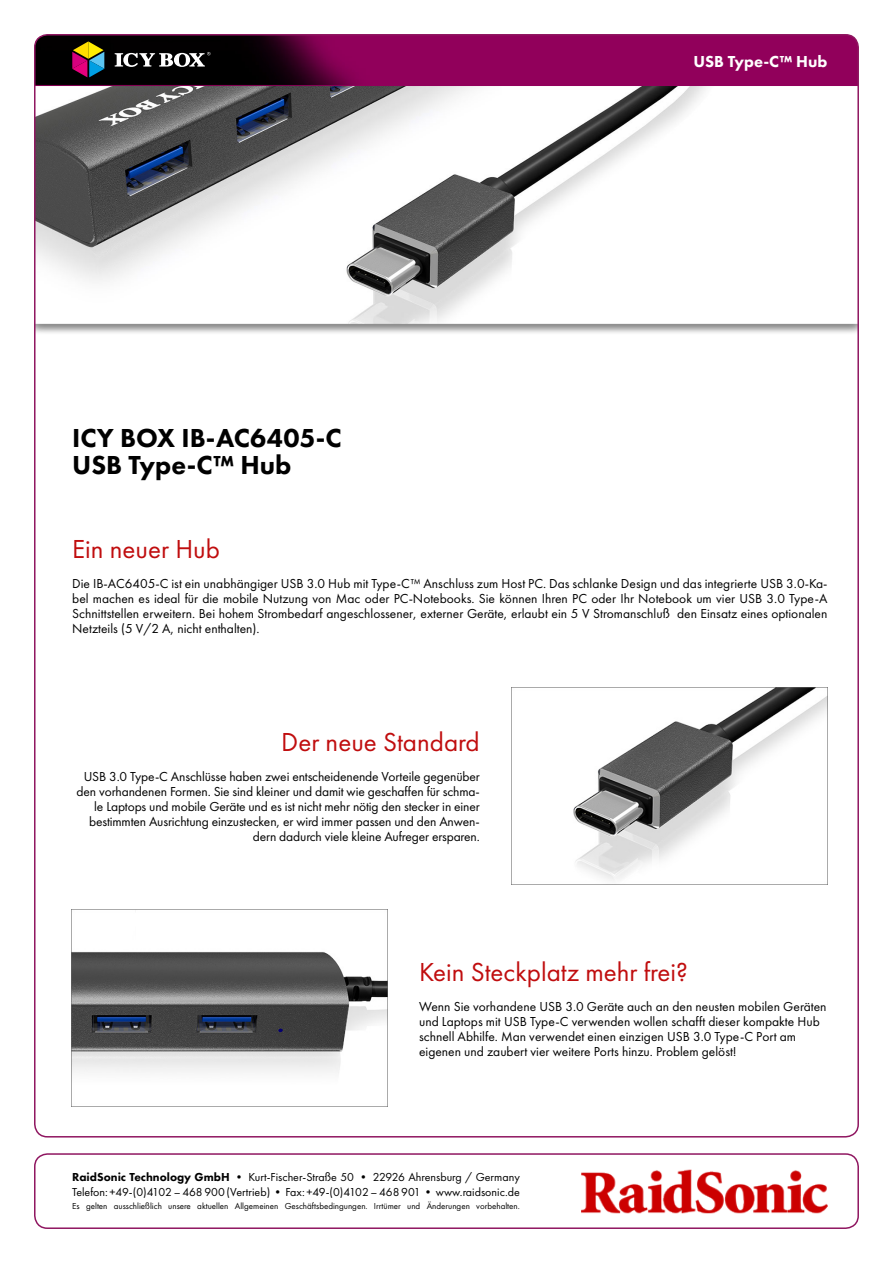
<style>
.page{position:relative;width:893px;height:1263px;background:#fff}
.page>*{position:absolute;margin:0;border:0;box-sizing:border-box;transform-origin:0 0}
.t1{font:27px "Futura PT";color:#c00d0e}
.t2{font:800 27px/27px "Futura PT";color:#000}
.t3{font:800 16.5px "Futura PT";color:#fff}
.t4{font:13.5px/15px "Futura PT";letter-spacing:-.01em;color:#000;text-align:right}
.t5{font:12px/15px "Futura PT";color:#000}
.t6{font:9px "Futura PT";color:#000}
.s1{font-weight:800}
</style>
<div class="page">
<div style="left:35px;top:43px;width:823px;height:293px;background:#000;opacity:.75"></div>
<img style="left:37px;top:86px;width:819px;height:238px">
<img style="left:35px;top:35px;width:823px;height:51px">
<svg style="left:115px;top:52px;width:95px;height:15px"></svg>
<svg style="left:72px;top:41px;width:32px;height:36px"></svg>
<div style="left:34px;top:1153px;width:825px;height:76px;border:2px solid #8f1660;border-radius:13px"></div>
<img style="left:512px;top:687px;width:315px;height:198px">
<img style="left:71px;top:909px;width:316px;height:197px">
<img style="left:582px;top:1169px;width:245px;height:45px">
<h1 class="t2" style="left:72px;top:424px;width:271px">ICY BOX IB-AC6405-C<br>USB Type-C™ Hub</h1>
<p class="t3" style="left:693px;top:51px;width:135px">USB Type-C™ Hub</p>
<h1 class="t1" style="left:72px;top:533px;width:149px">Ein neuer Hub</h1>
<p class="t4" style="left:72px;top:576px;width:757px;text-align:justify">Die IB-AC6405-C ist ein unabhängiger USB 3.0 Hub mit Type-C™ Anschluss zum Host PC. Das schlanke Design und das integrierte USB 3.0-Ka&shy;bel machen es ideal für die mobile Nutzung von Mac oder PC-Notebooks. Sie können Ihren PC oder Ihr Notebook um vier USB 3.0 Type-A Schnittstellen erweitern. Bei hohem Strombedarf angeschlossener, externer Geräte, erlaubt ein 5 V Stromanschluß den Einsatz eines optionalen Netzteils (5 V/2 A, nicht enthalten).</p>
<h1 class="t1" style="left:281px;top:726px;width:200px">Der neue Standard</h1>
<p class="t4" style="left:77px;top:769px;width:405px">USB 3.0 Type-C Anschlüsse haben zwei entscheidenende Vorteile gegenüber den vorhandenen Formen. Sie sind kleiner und damit wie geschaffen für schma&shy;le Laptops und mobile Geräte und es ist nicht mehr nötig den stecker in einer bestimmten Ausrichtung einzustecken, er wird immer passen und den Anwen&shy;dern dadurch viele kleine Aufreger ersparen.</p>
<h1 class="t1" style="left:419px;top:955px;width:270px">Kein Steckplatz mehr frei?</h1>
<p class="t4" style="left:419px;top:998px;width:409px;text-align:left">Wenn Sie vorhandene USB 3.0 Geräte auch an den neusten mobilen Geräten und Laptops mit USB Type-C verwenden wollen schafft dieser kompakte Hub schnell Abhilfe. Man verwendet einen einzigen USB 3.0 Type-C Port am eigenen und zaubert vier weitere Ports hinzu. Problem gelöst!</p>
<p class="t5" style="left:72px;top:1169px;width:449px"><span class="s1">RaidSonic Technology GmbH</span> • Kurt-Fischer-Straße 50 • 22926 Ahrensburg / Germany<br>Telefon: +49-(0)4102 – 468 900 (Vertrieb) • Fax: +49-(0)4102 – 468 901 • www.raidsonic.de</p>
<p class="t6" style="left:72px;top:1201px;width:449px">Es gelten ausschließlich unsere aktuellen Allgemeinen Geschäftsbedingungen. Irrtümer und Änderungen vorbehalten.</p>
</div>
